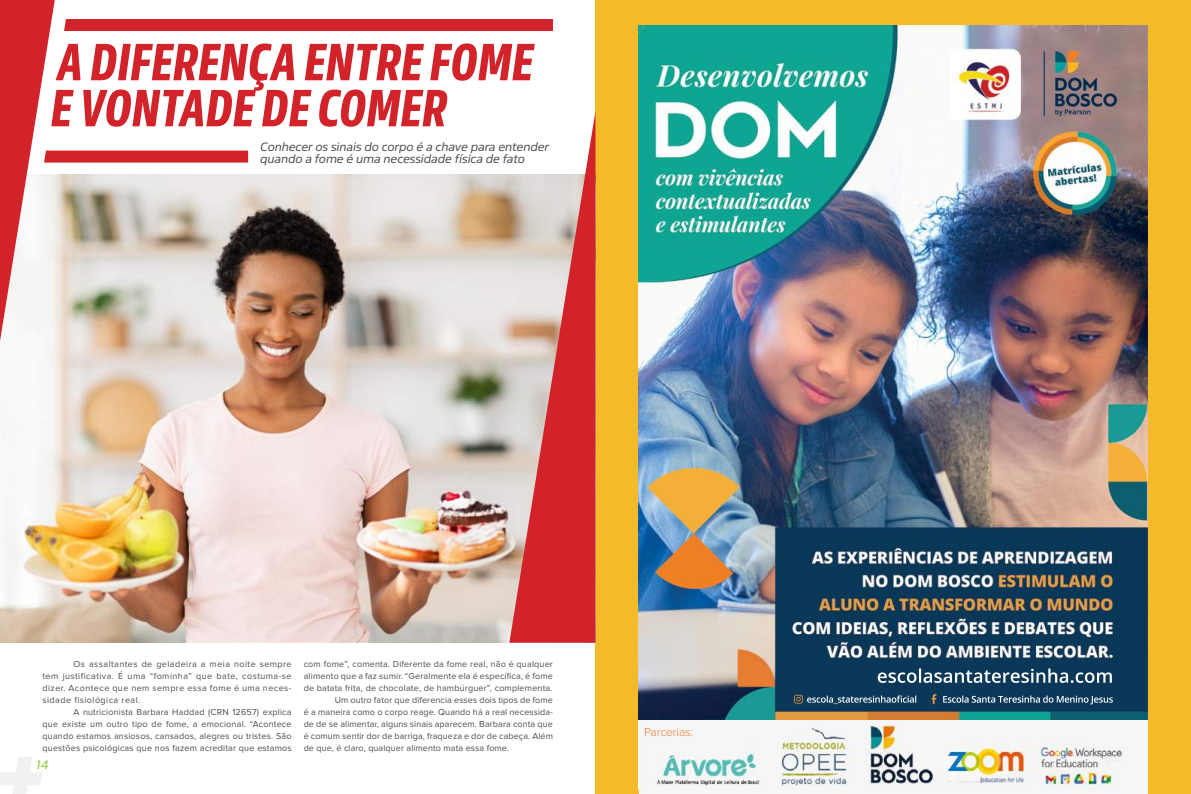
<style>
.page{position:relative;width:1191px;height:794px;background:#fff}
.page>*{position:absolute;margin:0;border:0;box-sizing:border-box;transform-origin:0 0}
.t1{font:italic 700 52px/46px "Sans Beam Head";letter-spacing:.015em;color:#d2232a}
.t2{font:italic 12px/12px "Sans Beam Body";letter-spacing:-.02em;color:#4d4d4f}
.t3{font:300 12px "Proxima Nova";letter-spacing:-.01em;color:#e97d34}
.t4{font:italic 12px "Sans Beam Body";color:#99ca42}
.t5{font:9px/12px "Proxima Nova";letter-spacing:.02em;color:#4d4d4f;text-align:justify}
</style>
<div class="page">
<svg style="left:0;top:757px;width:42px;height:37px"></svg>
<div style="left:595px;top:0;width:596px;height:794px;background:#f5ba2a"></div>
<img style="left:638px;top:25px;width:509px;height:696px">
<img style="left:638px;top:721px;width:509px;height:73px">
<img style="left:0;top:341px;width:509px;height:302px">
<svg style="left:509px;top:114px;width:86px;height:529px;background:#d66668"></svg>
<svg style="left:0;top:0;width:553px;height:341px"></svg>
<h1 class="t1" style="left:51px;top:37px;width:483px">A DIFERENÇA ENTRE FOME<br>E VONTADE DE COMER</h1>
<h2 class="t2" style="left:260px;top:140px;width:291px">Conhecer os sinais do corpo é a chave para entender quando a fome é uma necessidade física de fato</h2>
<p class="t5" style="left:43px;top:658px;width:251px;text-indent:31px">Os assaltantes de geladeira a meia noite sempre tem justificativa. É uma “fominha” que bate, costuma-se dizer. Acontece que nem sempre essa fome é uma neces&shy;sidade fisiológica real.</p>
<p class="t5" style="left:43px;top:706px;width:251px;text-indent:31px">A nutricionista Barbara Haddad (CRN 12657) explica que existe um outro tipo de fome, a emocional. “Acontece quando estamos ansiosos, cansados, alegres ou tristes. São questões psicológicas que nos fazem acreditar que estamos</p>
<h2 class="t4" style="left:36px;top:756px;width:14px">14</h2>
<p class="t5" style="left:304px;top:658px;width:251px">com fome”, comenta. Diferente da fome real, não é qualquer</p>
<p class="t5" style="left:304px;top:670px;width:251px">alimento que a faz sumir. “Geralmente ela é específica, é fome</p>
<p class="t5" style="left:304px;top:682px;width:250px">de batata frita, de chocolate, de hambúrguer”, complementa.</p>
<p class="t5" style="left:335px;top:694px;width:220px">Um outro fator que diferencia esses dois tipos de fome</p>
<p class="t5" style="left:304px;top:706px;width:251px">é a maneira como o corpo reage. Quando há a real necessida-</p>
<p class="t5" style="left:304px;top:718px;width:251px">de de se alimentar, alguns sinais aparecem. Barbara conta que</p>
<p class="t5" style="left:304px;top:730px;width:251px">é comum sentir dor de barriga, fraqueza e dor de cabeça. Além</p>
<p class="t5" style="left:304px;top:742px;width:207px">de que, é claro, qualquer alimento mata essa fome.</p>
<h2 class="t3" style="left:644px;top:725px;width:51px">Parcerias:</h2>
</div>
